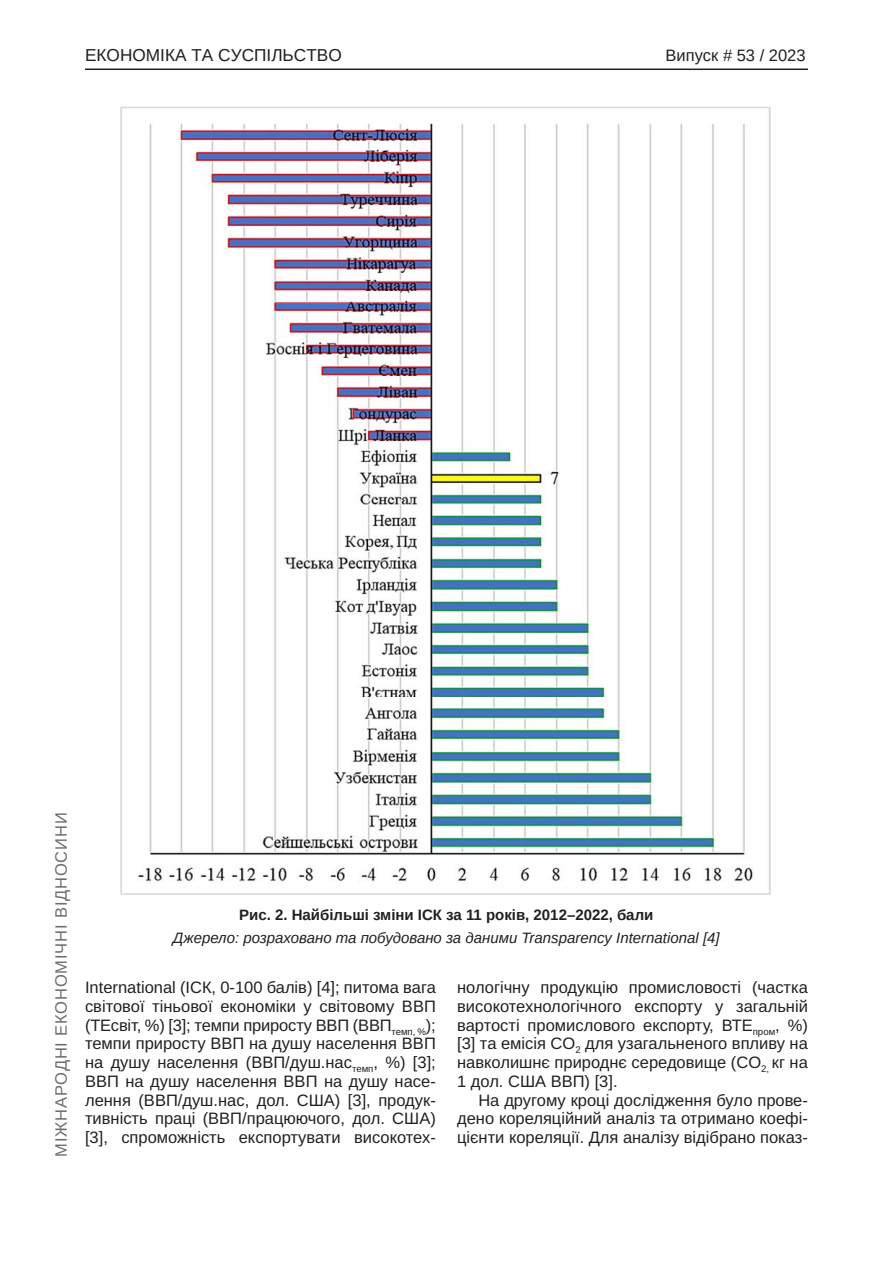
<style>
.page{position:relative;width:893px;height:1263px;background:#fff}
.page>*{position:absolute;margin:0;border:0;box-sizing:border-box;transform-origin:0 0}
.t1{font:17.25px "Arimo";color:#231f20}
.Текст_основной_G{font:16.5px/18.8px "Arimo";color:#231f20;text-align:justify}
.t2{font:16.5px "Arimo";letter-spacing:.05em;color:#6c6d70}
.t3{font:16.5px "Arimo";color:#231f20}
.Джерело{font:italic 15px "Arimo";color:#231f20}
.Рисунок_N{font:700 15px "Arimo";color:#231f20}
</style>
<div class="page">
<hr style="left:85px;top:69px;width:723px;height:1px;background:#231f20">
<img style="left:120px;top:106px;width:650px;height:789px">
<p class="t1" style="left:85px;top:45px;width:258px">ЕКОНОМІКА ТА СУСПІЛЬСТВО</p>
<p class="t3" style="left:665px;top:46px;width:142px">Випуск # 53 / 2023</p>
<p class="t2" style="left:52px;top:1157px;width:346px;rotate:-90deg">МІЖНАРОДНІ ЕКОНОМІЧНІ ВІДНОСИНИ</p>
<p class="Рисунок_N" style="left:239px;top:904px;width:416px">Рис. 2. Найбільші зміни ІСК за 11 років, 2012–2022, бали</p>
<p class="Джерело" style="left:173px;top:928px;width:548px">Джерело: розраховано та побудовано за даними Transparency International [4]</p>
<p class="Текст_основной_G" style="left:85px;top:978px;width:352px">International (ІСК, 0-100 балів) [4]; питома вага світової тіньової економіки у світовому ВВП (ТЕсвіт, %) [3]; темпи приросту ВВП (ВВП<sub>темп,</sub> <sub>%</sub>); темпи приросту ВВП на душу населення ВВП на душу населення (ВВП/душ.нас<sub>темп</sub>, %) [3]; ВВП на душу населення ВВП на душу насе&shy;лення (ВВП/душ.нас, дол. США) [3], продук&shy;тивність праці (ВВП/працюючого, дол. США) [3], спроможність експортувати високотех-</p>
<p class="Текст_основной_G" style="left:457px;top:978px;width:352px">нологічну продукцію промисловості (частка високотехнологічного експорту у загальній вартості промислового експорту, ВТЕ<sub>пром</sub>, %) [3] та емісія CO<sub>2</sub> для узагальненого впливу на навколишнє природнє середовище (CO<sub>2,</sub> кг на 1 дол. США ВВП) [3].</p>
<p class="Текст_основной_G" style="left:457px;top:1091px;width:352px;text-indent:21px">На другому кроці дослідження було прове&shy;дено кореляційний аналіз та отримано коефі&shy;цієнти кореляції. Для аналізу відібрано показ-</p>
</div>
